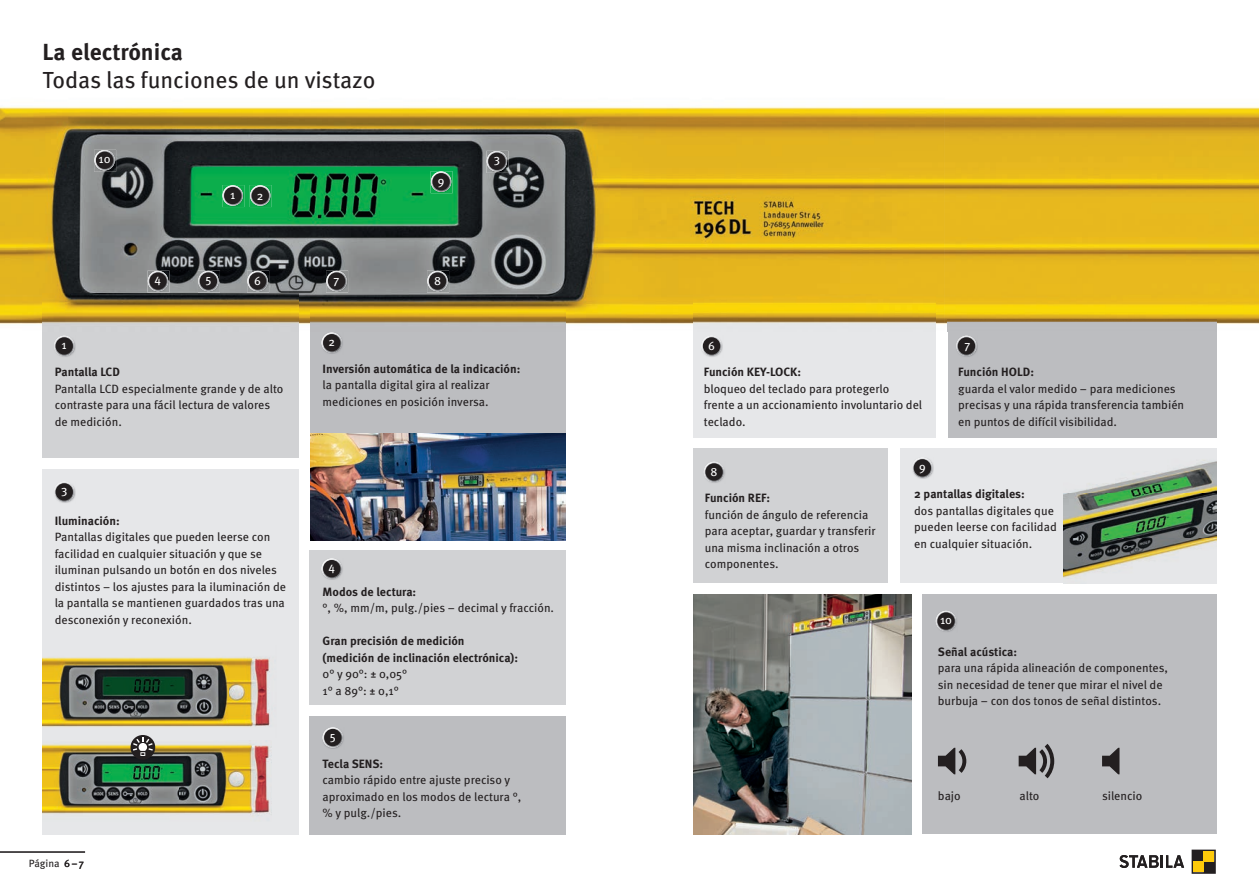
<style>
.page{position:relative;width:1259px;height:893px;background:#fff}
.page>*{position:absolute;margin:0;border:0;box-sizing:border-box;transform-origin:0 0}
.t1{font:23.25px "Meta Pro";letter-spacing:-.005em;color:#231f20}
.t2{font:700 23.25px "Meta Pro";color:#231f20}
.t3{font:12px/16.5px "Meta Pro";color:#231f20}
.t4{font:700 12px/16.5px "Meta Pro";color:#231f20}
.t5{font:12px "Meta Pro";color:#fff}
.t6{font:10.5px "Meta Pro";color:#231f20}
</style>
<div class="page">
<div style="left:310px;top:309px;width:256px;height:144px;background:#bcbdc0"></div>
<div style="left:43px;top:469px;width:256px;height:365px;background:#e6e7e9"></div>
<img style="left:43px;top:740px;width:228px;height:77px">
<img style="left:43px;top:657px;width:227px;height:80px">
<img style="left:693px;top:594px;width:218px;height:240px">
<div style="left:922px;top:594px;width:294px;height:240px;background:#bcbdc0"></div>
<div style="left:947px;top:320px;width:269px;height:117px;background:#bcbdc0"></div>
<div style="left:309px;top:716px;width:257px;height:118px;background:#bcbdc0"></div>
<div style="left:693px;top:448px;width:195px;height:135px;background:#d1d2d4"></div>
<div style="left:899px;top:448px;width:317px;height:135px;background:#e6e7e9"></div>
<div style="left:309px;top:550px;width:257px;height:155px;background:#d1d2d4"></div>
<div style="left:43px;top:293px;width:256px;height:165px;background:#d1d2d4"></div>
<div style="left:693px;top:294px;width:243px;height:143px;background:#e6e7e9"></div>
<img style="left:0;top:106px;width:1259px;height:226px">
<img style="left:310px;top:309px;width:256px;height:23px">
<img style="left:947px;top:320px;width:269px;height:12px">
<img style="left:43px;top:293px;width:256px;height:39px">
<img style="left:693px;top:294px;width:243px;height:38px">
<svg style="left:938px;top:748px;width:28px;height:26px"></svg>
<svg style="left:1102px;top:748px;width:17px;height:26px"></svg>
<svg style="left:1018px;top:744px;width:36px;height:34px"></svg>
<img style="left:310px;top:433px;width:256px;height:107px">
<div style="left:130px;top:735px;width:25px;height:25px;background:#231f20;border-radius:50%"></div>
<svg style="left:133px;top:737px;width:20px;height:19px"></svg>
<img style="left:1064px;top:460px;width:152px;height:118px">
<img style="left:935px;top:611px;width:22px;height:21px">
<img style="left:936px;top:611px;width:20px;height:20px;border-radius:10px">
<div style="left:937px;top:612px;width:17px;height:18px;background:#231f20;border-radius:50%"></div>
<img style="left:702px;top:341px;width:21px;height:16px">
<img style="left:701px;top:336px;width:21px;height:20px;border-radius:10px">
<div style="left:703px;top:337px;width:17px;height:18px;background:#231f20;border-radius:50%"></div>
<img style="left:324px;top:338px;width:19px;height:16px">
<img style="left:321px;top:332px;width:21px;height:21px;border-radius:10px">
<div style="left:323px;top:334px;width:17px;height:17px;background:#231f20;border-radius:50%"></div>
<img style="left:58px;top:482px;width:18px;height:21px">
<img style="left:54px;top:482px;width:20px;height:20px;border-radius:10px">
<div style="left:56px;top:483px;width:17px;height:18px;background:#231f20;border-radius:50%"></div>
<img style="left:960px;top:335px;width:18px;height:22px">
<img style="left:956px;top:336px;width:20px;height:20px;border-radius:10px">
<div style="left:957px;top:337px;width:18px;height:18px;background:#231f20;border-radius:50%"></div>
<img style="left:916px;top:458px;width:18px;height:21px">
<img style="left:912px;top:458px;width:20px;height:20px;border-radius:10px">
<div style="left:913px;top:459px;width:18px;height:17px;background:#231f20;border-radius:50%"></div>
<img style="left:54px;top:335px;width:22px;height:22px">
<img style="left:54px;top:336px;width:20px;height:20px;border-radius:10px">
<div style="left:56px;top:337px;width:17px;height:18px;background:#231f20;border-radius:50%"></div>
<img style="left:324px;top:735px;width:20px;height:14px">
<img style="left:322px;top:727px;width:21px;height:21px;border-radius:10px">
<div style="left:324px;top:729px;width:17px;height:17px;background:#231f20;border-radius:50%"></div>
<img style="left:94px;top:150px;width:22px;height:22px">
<img style="left:94px;top:150px;width:21px;height:20px;border-radius:10px">
<div style="left:96px;top:152px;width:17px;height:17px;background:#231f20;border-radius:50%"></div>
<img style="left:431px;top:171px;width:21px;height:22px">
<img style="left:431px;top:171px;width:20px;height:21px;border-radius:10px">
<div style="left:432px;top:173px;width:18px;height:17px;background:#231f20;border-radius:50%"></div>
<img style="left:148px;top:271px;width:21px;height:22px">
<img style="left:148px;top:271px;width:20px;height:20px;border-radius:10px">
<div style="left:149px;top:272px;width:18px;height:18px;background:#231f20;border-radius:50%"></div>
<img style="left:222px;top:185px;width:22px;height:22px">
<img style="left:222px;top:185px;width:21px;height:21px;border-radius:10px">
<div style="left:224px;top:187px;width:17px;height:17px;background:#231f20;border-radius:50%"></div>
<img style="left:198px;top:271px;width:22px;height:22px">
<img style="left:198px;top:271px;width:21px;height:20px;border-radius:10px">
<div style="left:200px;top:272px;width:17px;height:18px;background:#231f20;border-radius:50%"></div>
<img style="left:247px;top:271px;width:22px;height:22px">
<img style="left:247px;top:271px;width:21px;height:20px;border-radius:10px">
<div style="left:249px;top:272px;width:17px;height:18px;background:#231f20;border-radius:50%"></div>
<img style="left:326px;top:271px;width:22px;height:22px">
<img style="left:326px;top:271px;width:21px;height:20px;border-radius:10px">
<div style="left:328px;top:272px;width:17px;height:18px;background:#231f20;border-radius:50%"></div>
<img style="left:427px;top:271px;width:22px;height:22px">
<img style="left:427px;top:271px;width:21px;height:20px;border-radius:10px">
<div style="left:429px;top:272px;width:17px;height:18px;background:#231f20;border-radius:50%"></div>
<img style="left:486px;top:151px;width:22px;height:22px">
<img style="left:487px;top:151px;width:20px;height:20px;border-radius:10px">
<div style="left:488px;top:153px;width:17px;height:17px;background:#231f20;border-radius:50%"></div>
<img style="left:704px;top:461px;width:21px;height:22px">
<img style="left:704px;top:462px;width:20px;height:20px;border-radius:10px">
<div style="left:705px;top:463px;width:17px;height:18px;background:#231f20;border-radius:50%"></div>
<img style="left:323px;top:562px;width:20px;height:18px">
<img style="left:321px;top:558px;width:21px;height:21px;border-radius:10px">
<div style="left:323px;top:560px;width:17px;height:17px;background:#231f20;border-radius:50%"></div>
<img style="left:250px;top:185px;width:22px;height:22px">
<img style="left:250px;top:185px;width:20px;height:21px;border-radius:10px">
<div style="left:251px;top:187px;width:18px;height:17px;background:#231f20;border-radius:50%"></div>
<svg style="left:1119px;top:855px;width:65px;height:13px"></svg>
<svg style="left:1191px;top:849px;width:25px;height:25px"></svg>
<svg style="left:1191px;top:850px;width:24px;height:24px"></svg>
<div style="left:1203px;top:851px;width:11px;height:11px;background:#feca0a"></div>
<div style="left:1193px;top:862px;width:10px;height:10px;background:#feca0a"></div>
<hr style="left:0;top:851px;width:85px;height:2px;background:#231f20">
<h1 class="t2" style="left:43px;top:34px;width:142px">La electrónica</h1>
<h1 class="t1" style="left:43px;top:62px;width:334px">Todas las funciones de un vistazo</h1>
<p class="t5" style="left:99px;top:150px;width:14px">10</p>
<p class="t5" style="left:62px;top:336px;width:7px">1</p>
<p class="t5" style="left:155px;top:270px;width:8px">4</p>
<p class="t5" style="left:230px;top:185px;width:7px">1</p>
<p class="t5" style="left:257px;top:186px;width:8px">2</p>
<p class="t5" style="left:438px;top:172px;width:8px">9</p>
<p class="t5" style="left:205px;top:270px;width:7px">5</p>
<p class="t5" style="left:254px;top:272px;width:8px">6</p>
<p class="t5" style="left:334px;top:271px;width:7px">7</p>
<p class="t5" style="left:434px;top:272px;width:9px">8</p>
<p class="t5" style="left:328px;top:333px;width:8px">2</p>
<p class="t5" style="left:494px;top:150px;width:8px">3</p>
<p class="t4" style="left:55px;top:363px;width:67px">Pantalla LCD</p>
<p class="t3" style="left:55px;top:379px;width:230px">Pantalla LCD especialmente grande y de alto contraste para una fácil lectura de valores de medición.</p>
<p class="t5" style="left:61px;top:481px;width:8px">3</p>
<p class="t4" style="left:55px;top:512px;width:66px">Iluminación:</p>
<p class="t3" style="left:55px;top:528px;width:233px">Pantallas digitales que pueden leerse con facilidad en cualquier situación y que se iluminan pulsando un botón en dos niveles distintos – los ajustes para la iluminación de la pantalla se mantienen guardados tras una desconexión y reconexión.</p>
<p class="t6" style="left:29px;top:855px;width:57px">Página 6 – 7</p>
<p class="t4" style="left:322px;top:360px;width:199px">Inversión automática de la indicación:</p>
<p class="t3" style="left:322px;top:376px;width:169px">la pantalla digital gira al realizar mediciones en posición inversa.</p>
<p class="t5" style="left:328px;top:557px;width:8px">4</p>
<p class="t4" style="left:322px;top:583px;width:95px">Modos de lectura:</p>
<p class="t3" style="left:322px;top:599px;width:233px">°, %, mm/m, pulg./pies – decimal y fracción.</p>
<p class="t4" style="left:322px;top:632px;width:197px">Gran precisión de medición (medición de inclinación electrónica):</p>
<p class="t3" style="left:322px;top:665px;width:86px">0° y 90°: ± 0,05°<br>1° a 89°: ± 0,1°</p>
<p class="t5" style="left:330px;top:726px;width:7px">5</p>
<p class="t4" style="left:322px;top:754px;width:62px">Tecla SENS:</p>
<p class="t3" style="left:322px;top:771px;width:200px">cambio rápido entre ajuste preciso y aproximado en los modos de lectura °, % y pulg./pies.</p>
<p class="t5" style="left:708px;top:337px;width:8px">6</p>
<p class="t4" style="left:704px;top:363px;width:99px">Función KEY-LOCK:</p>
<p class="t3" style="left:704px;top:379px;width:220px">bloqueo del teclado para protegerlo frente a un accionamiento involuntario del teclado.</p>
<p class="t5" style="left:710px;top:463px;width:9px">8</p>
<p class="t5" style="left:919px;top:458px;width:8px">9</p>
<p class="t5" style="left:964px;top:336px;width:7px">7</p>
<p class="t4" style="left:958px;top:363px;width:77px">Función HOLD:</p>
<p class="t3" style="left:958px;top:379px;width:227px">guarda el valor medido – para mediciones precisas y una rápida transferencia también en puntos de difícil visibilidad.</p>
<p class="t4" style="left:705px;top:489px;width:67px">Función REF:</p>
<p class="t3" style="left:705px;top:505px;width:172px">función de ángulo de referencia para aceptar, guardar y transferir una misma inclinación a otros componentes.</p>
<p class="t4" style="left:914px;top:485px;width:112px">2 pantallas digitales:</p>
<p class="t3" style="left:914px;top:501px;width:144px">dos pantallas digitales que pueden leerse con facilidad en cualquier situación.</p>
<p class="t5" style="left:940px;top:611px;width:14px">10</p>
<p class="t4" style="left:938px;top:642px;width:81px">Señal acústica:</p>
<p class="t3" style="left:938px;top:659px;width:232px">para una rápida alineación de componentes, sin necesidad de tener que mirar el nivel de burbuja – con dos tonos de señal distintos.</p>
<p class="t3" style="left:938px;top:787px;width:24px">bajo</p>
<p class="t3" style="left:1019px;top:787px;width:22px">alto</p>
<p class="t3" style="left:1102px;top:787px;width:42px">silencio</p>
</div>
